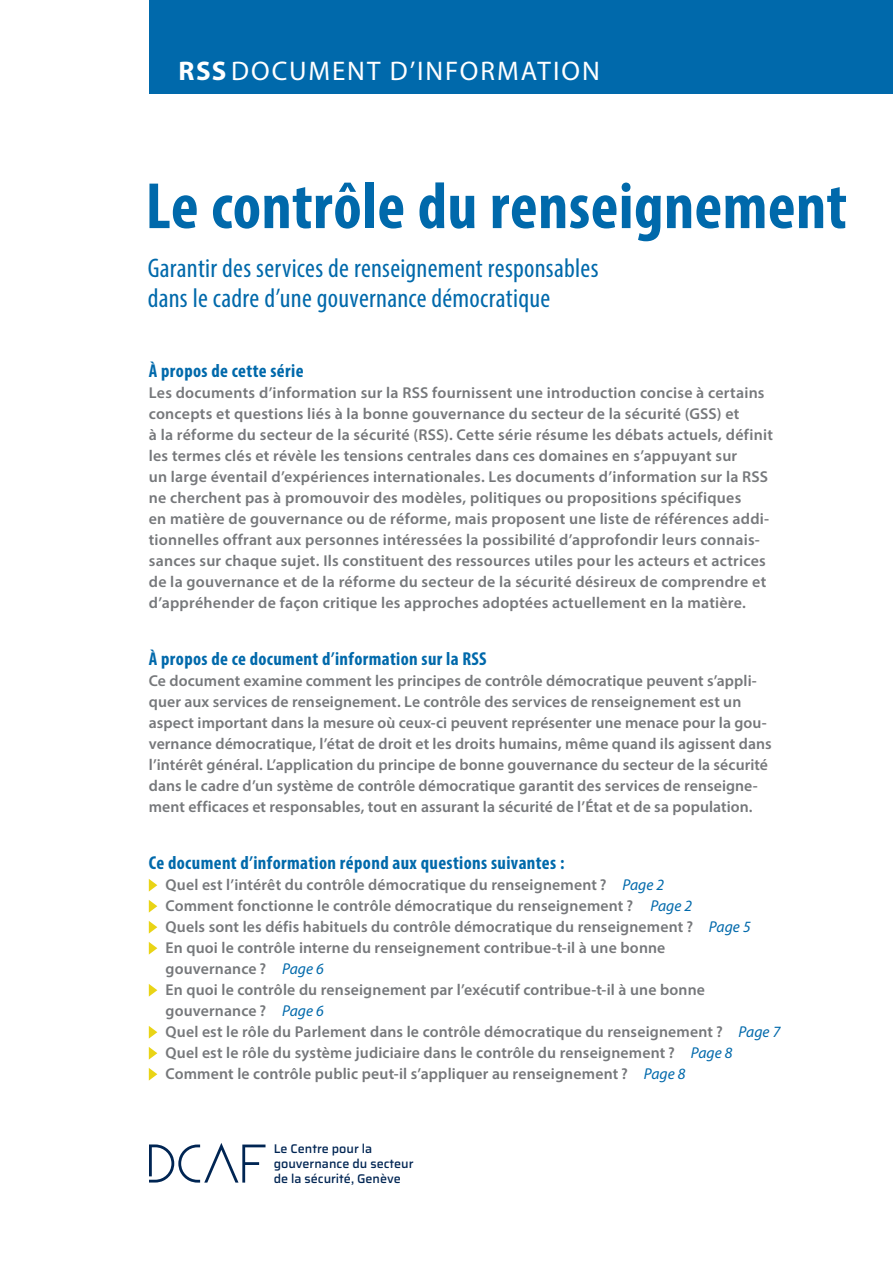
<style>
.page{position:relative;width:893px;height:1263px;background:#fff}
.page>*{position:absolute;margin:0;border:0;box-sizing:border-box;transform-origin:0 0}
._0_Haupttitel{font:700 condensed 66px "Myriad Pro";letter-spacing:.005em;color:#0069ab}
._0_Untertitel{font:condensed 27px/30px "Myriad Pro";letter-spacing:.01em;color:#0069ab}
.t1{font:27px "Myriad Pro";letter-spacing:.075em;color:#fff}
._1_Titel{font:700 condensed 18.75px "Myriad Pro";letter-spacing:.02em;color:#0069ab}
._0_Lead{font:600 15.75px/21px "Myriad Pro";letter-spacing:.01em;color:#76787b}
.t2{font:500 12.6px/15.1px "Saira";color:#002553}
.s1{font-weight:700}
.s2{font-weight:400;font-style:italic;color:#0069ab}
</style>
<div class="page">
<div style="left:149px;top:0;width:744px;height:94px;background:#0069ab"></div>
<svg style="left:149px;top:879px;width:8px;height:12px"></svg>
<svg style="left:149px;top:900px;width:8px;height:12px"></svg>
<svg style="left:149px;top:921px;width:8px;height:12px"></svg>
<svg style="left:149px;top:942px;width:8px;height:12px"></svg>
<svg style="left:149px;top:984px;width:8px;height:12px"></svg>
<svg style="left:149px;top:1026px;width:8px;height:12px"></svg>
<svg style="left:149px;top:1047px;width:8px;height:12px"></svg>
<svg style="left:149px;top:1068px;width:8px;height:12px"></svg>
<svg style="left:149px;top:1143px;width:117px;height:39px"></svg>
<h2 class="t1" style="left:179px;top:54px;width:423px"><span class="s1">RSS</span>DOCUMENT D’INFORMATION</h2>
<p class="_0_Haupttitel" style="left:146px;top:165px;width:703px">Le contrôle du renseignement</p>
<p class="_0_Untertitel" style="left:148px;top:253px;width:452px">Garantir des services de renseignement responsables dans le cadre d’une gouvernance démocratique</p>
<p class="_1_Titel" style="left:149px;top:359px;width:156px">À propos de cette série</p>
<p class="_0_Lead" style="left:149px;top:381px;width:626px">Les documents d’information sur la RSS fournissent une introduction concise à certains concepts et questions liés à la bonne gouvernance du secteur de la sécurité (GSS) et<br>à la réforme du secteur de la sécurité (RSS). Cette série résume les débats actuels, définit les termes clés et révèle les tensions centrales dans ces domaines en s’appuyant sur<br>un large éventail d’expériences internationales. Les documents d’information sur la RSS ne cherchent pas à promouvoir des modèles, politiques ou propositions spécifiques<br>en matière de gouvernance ou de réforme, mais proposent une liste de références addi&shy;tionnelles offrant aux personnes intéressées la possibilité d’approfondir leurs connais&shy;sances sur chaque sujet. Ils constituent des ressources utiles pour les acteurs et actrices de la gouvernance et de la réforme du secteur de la sécurité désireux de comprendre et d’appréhender de façon critique les approches adoptées actuellement en la matière.</p>
<p class="_1_Titel" style="left:149px;top:647px;width:339px">À propos de ce document d’information sur la RSS</p>
<p class="_0_Lead" style="left:149px;top:670px;width:624px">Ce document examine comment les principes de contrôle démocratique peuvent s’appli&shy;quer aux services de renseignement. Le contrôle des services de renseignement est un aspect important dans la mesure où ceux-ci peuvent représenter une menace pour la gou&shy;vernance démocratique, l’état de droit et les droits humains, même quand ils agissent dans l’intérêt général. L’application du principe de bonne gouvernance du secteur de la sécurité dans le cadre d’un système de contrôle démocratique garantit des services de renseigne&shy;ment efficaces et responsables, tout en assurant la sécurité de l’État et de sa population.</p>
<p class="_1_Titel" style="left:149px;top:851px;width:417px">Ce document d’information répond aux questions suivantes :</p>
<p class="_0_Lead" style="left:166px;top:874px;width:500px">Quel est l’intérêt du contrôle démocratique du renseignement ? <span class="s2">Page 2</span></p>
<p class="_0_Lead" style="left:166px;top:895px;width:528px">Comment fonctionne le contrôle démocratique du renseignement ? <span class="s2">Page 2</span></p>
<p class="_0_Lead" style="left:166px;top:916px;width:587px">Quels sont les défis habituels du contrôle démocratique du renseignement ? <span class="s2">Page 5</span></p>
<p class="_0_Lead" style="left:166px;top:937px;width:501px">En quoi le contrôle interne du renseignement contribue-t-il à une bonne gouvernance ? <span class="s2">Page 6</span></p>
<p class="_0_Lead" style="left:166px;top:979px;width:541px">En quoi le contrôle du renseignement par l’exécutif contribue-t-il à une bonne gouvernance ? <span class="s2">Page 6</span></p>
<p class="_0_Lead" style="left:166px;top:1021px;width:616px">Quel est le rôle du Parlement dans le contrôle démocratique du renseignement ? <span class="s2">Page 7</span></p>
<p class="_0_Lead" style="left:166px;top:1042px;width:569px">Quel est le rôle du système judiciaire dans le contrôle du renseignement ? <span class="s2">Page 8</span></p>
<p class="_0_Lead" style="left:166px;top:1063px;width:521px">Comment le contrôle public peut-il s’appliquer au renseignement ? <span class="s2">Page 8</span></p>
<p class="t2" style="left:274px;top:1141px;width:141px">Le Centre pour la gouvernance du secteur de la sécurité, Genève</p>
</div>
